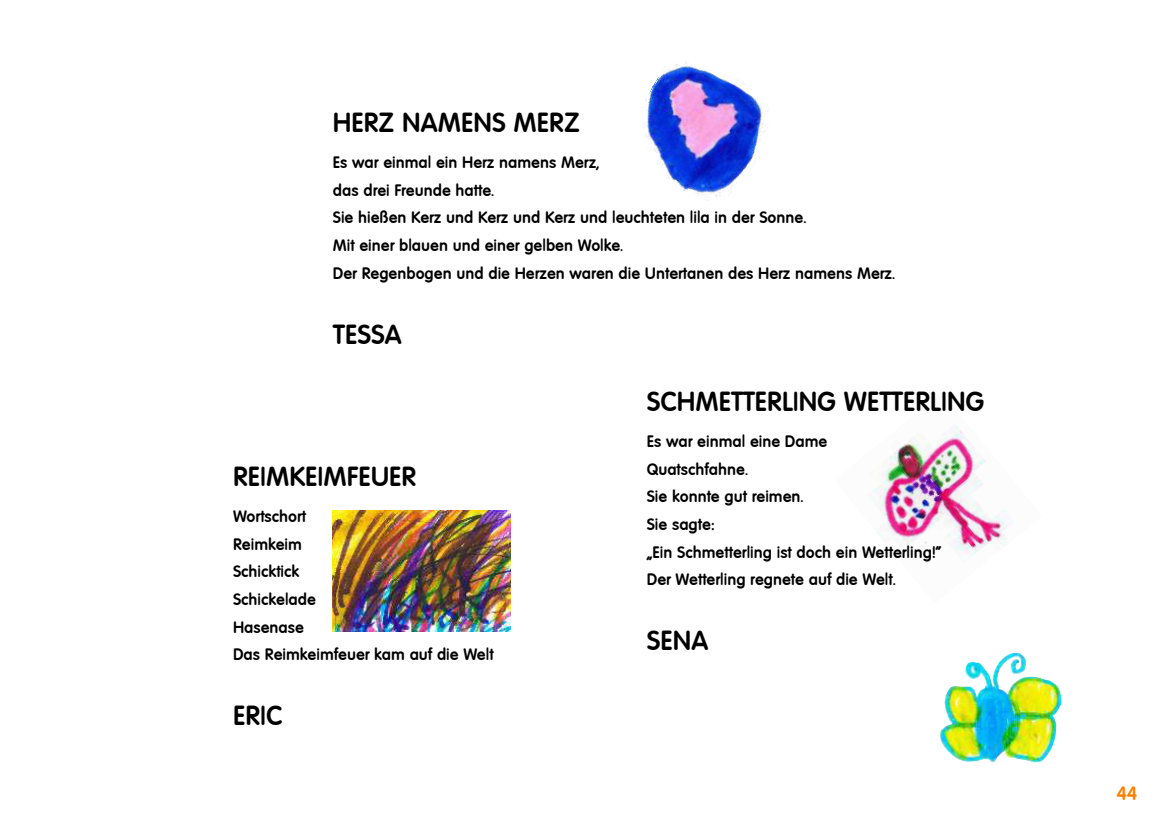
<style>
.page{position:relative;width:1160px;height:827px;background:#fff}
.page>*{position:absolute;margin:0;border:0;box-sizing:border-box;transform-origin:0 0}
.t1{font:27px "Elementary Heavy SF Bold";color:#000}
.t2{font:18.9px "Elementary Heavy SF Bold";color:#ff8000}
.t3{font:16.2px/27.6px "Elementary Heavy SF Bold";color:#000}
</style>
<div class="page">
<img style="left:868px;top:425px;width:146px;height:135px">
<img style="left:644px;top:61px;width:124px;height:140px">
<img style="left:333px;top:510px;width:177px;height:121px">
<img style="left:940px;top:652px;width:84px;height:110px">
<h1 class="t1" style="left:333px;top:111px;width:248px">HERZ NAMENS MERZ</h1>
<p class="t3" style="left:333px;top:150px;width:564px">Es war einmal ein Herz namens Merz,<br>das drei Freunde hatte.<br>Sie hießen Kerz und Kerz und Kerz und leuchteten lila in der Sonne.<br>Mit einer blauen und einer gelben Wolke.<br>Der Regenbogen und die Herzen waren die Untertanen des Herz namens Merz.</p>
<h1 class="t1" style="left:333px;top:322px;width:70px">TESSA</h1>
<h1 class="t1" style="left:233px;top:465px;width:185px">REIMKEIMFEUER</h1>
<p class="t3" style="left:233px;top:504px;width:262px">Wortschort<br>Reimkeim<br>Schicktick<br>Schickelade<br>Hasenase<br>Das Reimkeimfeuer kam auf die Welt</p>
<h1 class="t1" style="left:233px;top:704px;width:51px">ERIC</h1>
<h1 class="t1" style="left:647px;top:390px;width:339px">SCHMETTERLING WETTERLING</h1>
<p class="t3" style="left:647px;top:429px;width:296px">Es war einmal eine Dame<br>Quatschfahne.<br>Sie konnte gut reimen.<br>Sie sagte:<br>„Ein Schmetterling ist doch ein Wetterling!”<br>Der Wetterling regnete auf die Welt.</p>
<h1 class="t1" style="left:647px;top:629px;width:63px">SENA</h1>
<p class="t2" style="left:1116px;top:785px;width:22px">44</p>
</div>
